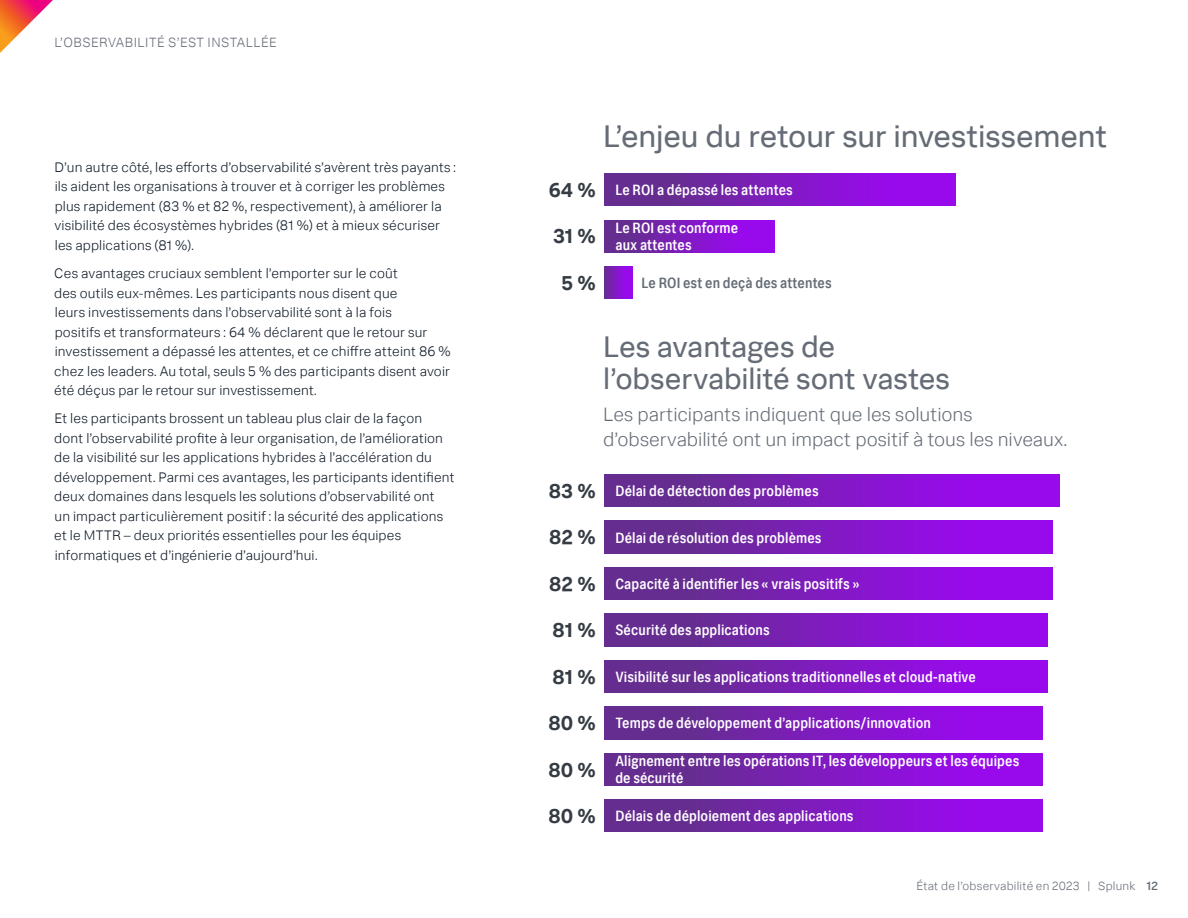
<style>
.page{position:relative;width:1188px;height:918px;background:#fff}
.page>*{position:absolute;margin:0;border:0;box-sizing:border-box;transform-origin:0 0}
.t1{font:31.5px "Splunk Data Sans Pro";letter-spacing:-.005em;color:#656c76}
.t2{font:30px/31.5px "Splunk Data Sans Pro";letter-spacing:-.005em;color:#656c76}
.t3{font:700 20.25px "Splunk Data Sans Pro";color:#363c44}
.t4{font:300 19.5px/25.5px "Splunk Data Sans Pro";letter-spacing:-.005em;color:#656c76}
.t5{font:500 15px/16.5px "Splunk Data Sans Pro Cd";letter-spacing:.01em;color:#fff}
.t6{font:500 15px "Splunk Data Sans Pro Cd";letter-spacing:.01em;color:#656c76}
.t7{font:300 13.8px/19.5px "Splunk Data Sans Pro";letter-spacing:.01em;color:#0c1724}
.t8{font:300 13.5px "Splunk Data Sans Pro";letter-spacing:.035em;color:#656c76}
.t9{font:300 12px "Splunk Data Sans Pro";letter-spacing:.015em;color:#656c76}
.s1{font-weight:500}
</style>
<div class="page">
<svg style="left:0;top:0;width:53px;height:53px"></svg>
<div style="left:605px;top:800px;width:437px;height:32px;background:linear-gradient(to right,#5e3283,#a005fa)"></div>
<div style="left:605px;top:475px;width:455px;height:32px;background:linear-gradient(to right,#5f3284,#a104fc)"></div>
<div style="left:605px;top:521px;width:447px;height:32px;background:linear-gradient(to right,#5f3284,#a004fb)"></div>
<div style="left:605px;top:567px;width:447px;height:33px;background:linear-gradient(to right,#5f3284,#a004fb)"></div>
<div style="left:605px;top:614px;width:442px;height:32px;background:linear-gradient(to right,#5e3283,#a005fa)"></div>
<div style="left:605px;top:660px;width:442px;height:33px;background:linear-gradient(to right,#5e3283,#a005fa)"></div>
<div style="left:605px;top:707px;width:437px;height:32px;background:linear-gradient(to right,#5e3283,#a005fa)"></div>
<div style="left:605px;top:753px;width:437px;height:33px;background:linear-gradient(to right,#5e3283,#a005fa)"></div>
<svg style="left:605px;top:266px;width:27px;height:33px"></svg>
<div style="left:605px;top:174px;width:351px;height:32px;background:linear-gradient(to right,#5e3283,#a004fb)"></div>
<div style="left:605px;top:220px;width:170px;height:32px;background:linear-gradient(to right,#613187,#a104fc)"></div>
<p class="t8" style="left:55px;top:34px;width:224px">L’observabilité S’EST INSTALLÉE</p>
<p class="t7" style="left:54px;top:157px;width:403px">D’un autre côté, les efforts d’observabilité s’avèrent très payants : ils aident les organisations à trouver et à corriger les problèmes plus rapidement (83 % et 82 %, respectivement), à améliorer la visibilité des écosystèmes hybrides (81 %) et à mieux sécuriser les applications (81 %).</p>
<p class="t7" style="left:54px;top:263px;width:398px">Ces avantages cruciaux semblent l’emporter sur le coût<br>des outils eux-mêmes. Les participants nous disent que<br>leurs investissements dans l’observabilité sont à la fois<br>positifs et transformateurs : 64 % déclarent que le retour sur investissement a dépassé les attentes, et ce chiffre atteint 86 % chez les leaders. Au total, seuls 5 % des participants disent avoir été déçus par le retour sur investissement.</p>
<p class="t7" style="left:54px;top:408px;width:402px">Et les participants brossent un tableau plus clair de la façon<br>dont l’observabilité profite à leur organisation, de l’amélioration de la visibilité sur les applications hybrides à l’accélération du développement. Parmi ces avantages, les participants identifient deux domaines dans lesquels les solutions d’observabilité ont<br>un impact particulièrement positif : la sécurité des applications et le MTTR</p>
<p class="t7" style="left:55px;top:525px;width:348px;text-indent:69px">– deux priorités essentielles pour les équipes informatiques et d’ingénierie d’aujourd’hui.</p>
<h1 class="t1" style="left:603px;top:117px;width:506px">L’enjeu du retour sur investissement</h1>
<h3 class="t3" style="left:549px;top:178px;width:48px">64 %</h3>
<h3 class="t3" style="left:553px;top:224px;width:44px">31 %</h3>
<h3 class="t3" style="left:562px;top:270px;width:36px">5 %</h3>
<p class="t6" style="left:642px;top:274px;width:192px">Le ROI est en deçà des attentes</p>
<p class="t5" style="left:615px;top:181px;width:179px">Le ROI a dépassé les attentes</p>
<p class="t5" style="left:615px;top:220px;width:124px">Le ROI est conforme aux attentes</p>
<h2 class="t2" style="left:603px;top:331px;width:348px">Les avantages de l’observabilité sont vastes</h2>
<h3 class="t4" style="left:603px;top:401px;width:465px">Les participants indiquent que les solutions d’observabilité ont un impact positif à tous les niveaux.</h3>
<h3 class="t3" style="left:549px;top:479px;width:49px">83 %</h3>
<h3 class="t3" style="left:549px;top:525px;width:48px">82 %</h3>
<h3 class="t3" style="left:549px;top:571px;width:48px">82 %</h3>
<h3 class="t3" style="left:553px;top:618px;width:45px">81 %</h3>
<h3 class="t3" style="left:553px;top:664px;width:45px">81 %</h3>
<h3 class="t3" style="left:548px;top:711px;width:49px">80 %</h3>
<h3 class="t3" style="left:548px;top:757px;width:49px">80 %</h3>
<h3 class="t3" style="left:548px;top:803px;width:49px">80 %</h3>
<p class="t5" style="left:615px;top:482px;width:205px">Délai de détection des problèmes</p>
<p class="t5" style="left:615px;top:529px;width:208px">Délai de résolution des problèmes</p>
<p class="t5" style="left:615px;top:575px;width:246px">Capacité à identifier les « vrais positifs »</p>
<p class="t5" style="left:615px;top:622px;width:156px">Sécurité des applications</p>
<p class="t5" style="left:615px;top:668px;width:362px">Visibilité sur les applications traditionnelles et cloud-native</p>
<p class="t5" style="left:615px;top:715px;width:317px">Temps de développement d’applications/innovation</p>
<p class="t5" style="left:615px;top:753px;width:405px">Alignement entre les opérations IT, les développeurs et les équipes de sécurité</p>
<p class="t5" style="left:615px;top:807px;width:240px">Délais de déploiement des applications</p>
<p class="t9" style="left:916px;top:879px;width:243px">État de l’observabilité en 2023 | Splunk <span class="s1">12</span></p>
</div>
